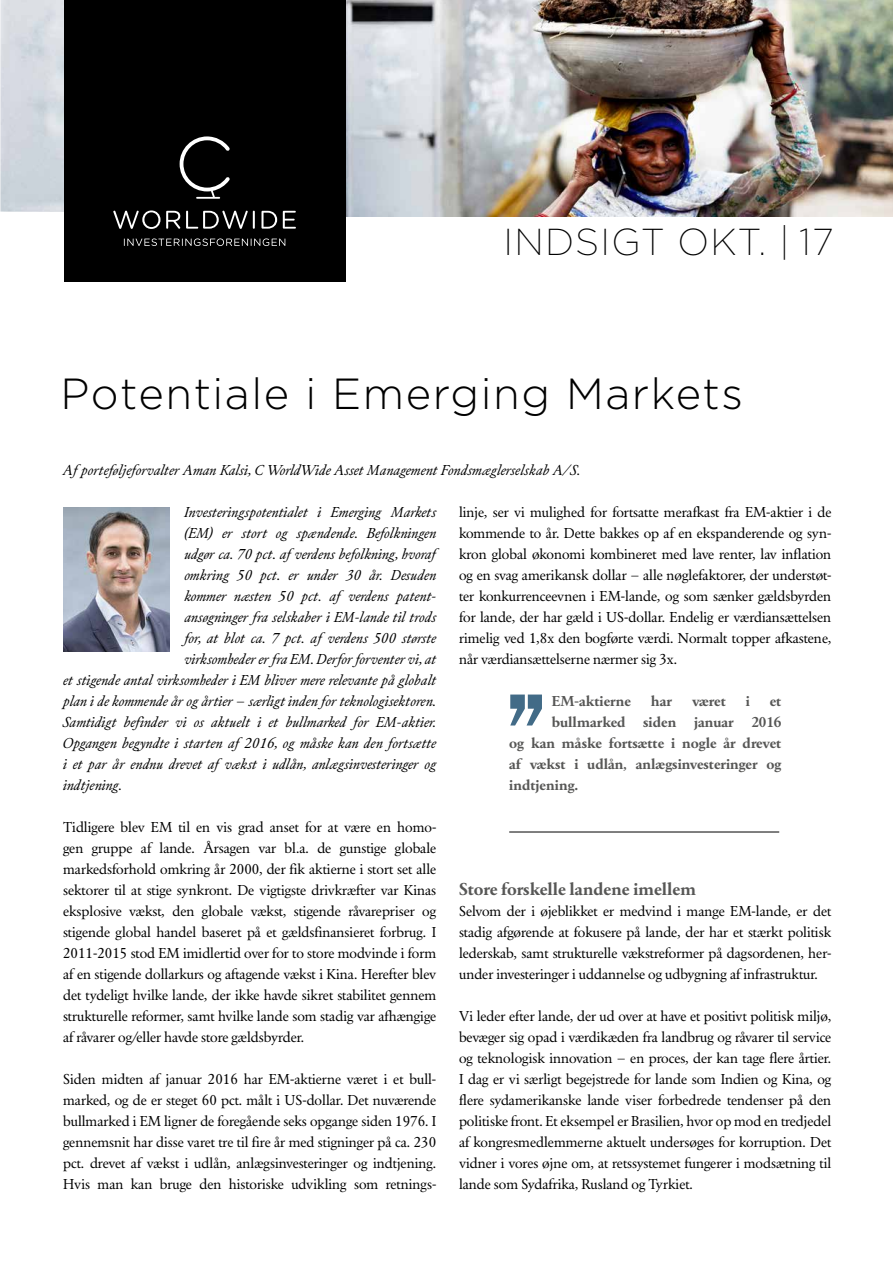
<style>
.page{position:relative;width:893px;height:1263px;background:#fff}
.page>*{position:absolute;margin:0;border:0;box-sizing:border-box;transform-origin:0 0}
.t1{font:300 43.5px "Gotham";letter-spacing:.035em;color:#000}
.t2{font:200 37.5px "Gotham";letter-spacing:.035em;color:#000}
.t3{font:700 18px "Primo Serif";color:#575756}
.t4{font:15px/21px "Primo Serif";color:#000;text-align:justify}
.t5{font:italic 15px "Primo Serif";color:#000}
.t6{font:700 15px "Primo Serif";color:#575756}
</style>
<div class="page">
<img style="left:345px;top:0;width:548px;height:216px">
<img style="left:0;top:0;width:64px;height:212px">
<div style="left:64px;top:0;width:281px;height:282px;background:#000"></div>
<svg style="left:113px;top:210px;width:47px;height:19px"></svg>
<svg style="left:166px;top:211px;width:14px;height:18px"></svg>
<svg style="left:186px;top:211px;width:69px;height:18px"></svg>
<svg style="left:261px;top:211px;width:16px;height:18px"></svg>
<svg style="left:283px;top:211px;width:13px;height:18px"></svg>
<svg style="left:124px;top:238px;width:161px;height:8px"></svg>
<svg style="left:180px;top:136px;width:50px;height:63px"></svg>
<img style="left:63px;top:507px;width:106px;height:145px">
<hr style="left:509px;top:832px;width:270px;height:1px;background:#000">
<svg style="left:510px;top:694px;width:32px;height:31px"></svg>
<h2 class="t2" style="left:503px;top:219px;width:331px">INDSIGT OKT. | 17</h2>
<h1 class="t1" style="left:61px;top:366px;width:684px">Potentiale i Emerging Markets</h1>
<p class="t5" style="left:63px;top:461px;width:519px">Af porteføljeforvalter Aman Kalsi, C WorldWide Asset Management Fondsmæglerselskab A/S.</p>
<p class="t5" style="left:184px;top:503px;width:253px">Investeringspotentialet i Emerging Markets</p>
<p class="t5" style="left:184px;top:524px;width:253px">(EM) er stort og spændende. Befolkningen</p>
<p class="t5" style="left:184px;top:545px;width:253px">udgør ca. 70 pct. af verdens befolkning, hvoraf</p>
<p class="t5" style="left:184px;top:566px;width:253px">omkring 50 pct. er under 30 år. Desuden</p>
<p class="t5" style="left:184px;top:587px;width:253px">kommer næsten 50 pct. af verdens patent-</p>
<p class="t5" style="left:184px;top:608px;width:253px">ansøgninger fra selskaber i EM-lande til trods</p>
<p class="t5" style="left:184px;top:629px;width:253px">for, at blot ca. 7 pct. af verdens 500 største</p>
<p class="t5" style="left:184px;top:650px;width:253px">virksomheder er fra EM. Derfor forventer vi, at</p>
<p class="t5" style="left:63px;top:671px;width:375px">et stigende antal virksomheder i EM bliver mere relevante på globalt</p>
<p class="t5" style="left:63px;top:692px;width:375px">plan i de kommende år og årtier – særligt inden for teknologisektoren.</p>
<p class="t5" style="left:63px;top:713px;width:375px">Samtidigt befinder vi os aktuelt i et bullmarked for EM--aktier.</p>
<p class="t5" style="left:63px;top:734px;width:375px">Opgangen begyndte i starten af 2016, og måske kan den fortsætte</p>
<p class="t5" style="left:63px;top:755px;width:375px">i et par år endnu drevet af vækst i udlån, anlægsinvesteringer og</p>
<p class="t5" style="left:63px;top:776px;width:61px">indtjening.</p>
<p class="t4" style="left:63px;top:816px;width:375px">Tidligere blev EM til en vis grad anset for at være en homo&shy;gen gruppe af lande. Årsagen var bl.a. de gunstige globale markedsforhold omkring år 2000, der fik aktierne i stort set alle sektorer til at stige synkront. De vigtigste drivkræfter var Kinas eksplosive vækst, den globale vækst, stigende råvarepriser og stigende global handel baseret på et gældsfinansieret forbrug. I 2011-2015 stod EM imidlertid over for to store modvinde i form af en stigende dollarkurs og aftagende vækst i Kina. Herefter blev det tydeligt hvilke lande, der ikke havde sikret stabilitet gennem strukturelle reformer, samt hvilke lande som stadig var afhængige af råvarer og/eller havde store gældsbyrder.</p>
<p class="t4" style="left:63px;top:1068px;width:375px">Siden midten af januar 2016 har EM-aktierne været i et bull&shy;marked, og de er steget 60 pct. målt i US-dollar. Det nuværende bullmarked i EM ligner de foregående seks opgange siden 1976. I gennemsnit har disse varet tre til fire år med stigninger på ca. 230 pct. drevet af vækst i udlån, anlægsinvesteringer og indtjening.<br>Hvis man kan bruge den historiske udvikling som retnings-</p>
<p class="t4" style="left:459px;top:501px;width:374px">linje, ser vi mulighed for fortsatte merafkast fra EM-aktier i de kommende to år. Dette bakkes op af en ekspanderende og syn&shy;kron global økonomi kombineret med lave renter, lav inflation og en svag amerikansk dollar – alle nøglefaktorer, der understøt&shy;ter konkurrenceevnen i EM-lande, og som sænker gældsbyrden for lande, der har gæld i US-dollar. Endelig er værdiansættelsen rimelig ved 1,8x den bogførte værdi. Normalt topper afkastene, når værdiansættelserne nærmer sig 3x.</p>
<p class="t6" style="left:552px;top:692px;width:81px">EM-aktierne</p>
<p class="t6" style="left:651px;top:692px;width:23px">har</p>
<p class="t6" style="left:692px;top:692px;width:35px">været</p>
<p class="t6" style="left:746px;top:692px;width:6px">i</p>
<p class="t6" style="left:770px;top:692px;width:13px">et</p>
<p class="t6" style="left:552px;top:713px;width:231px">bullmarked siden januar 2016</p>
<p class="t6" style="left:509px;top:734px;width:274px">og kan måske fortsætte i nogle år drevet</p>
<p class="t6" style="left:509px;top:755px;width:274px">af vækst i udlån, anlægsinvesteringer og</p>
<p class="t6" style="left:509px;top:776px;width:71px">indtjening.</p>
<p class="t3" style="left:459px;top:878px;width:238px">Store forskelle landene imellem</p>
<p class="t4" style="left:459px;top:900px;width:374px">Selvom der i øjeblikket er medvind i mange EM-lande, er det stadig afgørende at fokusere på lande, der har et stærkt politisk lederskab, samt strukturelle vækstreformer på dagsordenen, her&shy;under investeringer i uddannelse og udbygning af infrastruktur.</p>
<p class="t4" style="left:459px;top:1005px;width:374px">Vi leder efter lande, der ud over at have et positivt politisk miljø, bevæger sig opad i værdikæden fra landbrug og råvarer til service og teknologisk innovation – en proces, der kan tage flere årtier.<br>I dag er vi særligt begejstrede for lande som Indien og Kina, og flere sydamerikanske lande viser forbedrede tendenser på den politiske front. Et eksempel er Brasilien, hvor op mod en tredjedel af kongresmedlemmerne aktuelt undersøges for korruption. Det vidner i vores øjne om, at retssystemet fungerer i modsætning til lande som Sydafrika, Rusland og Tyrkiet.</p>
</div>
